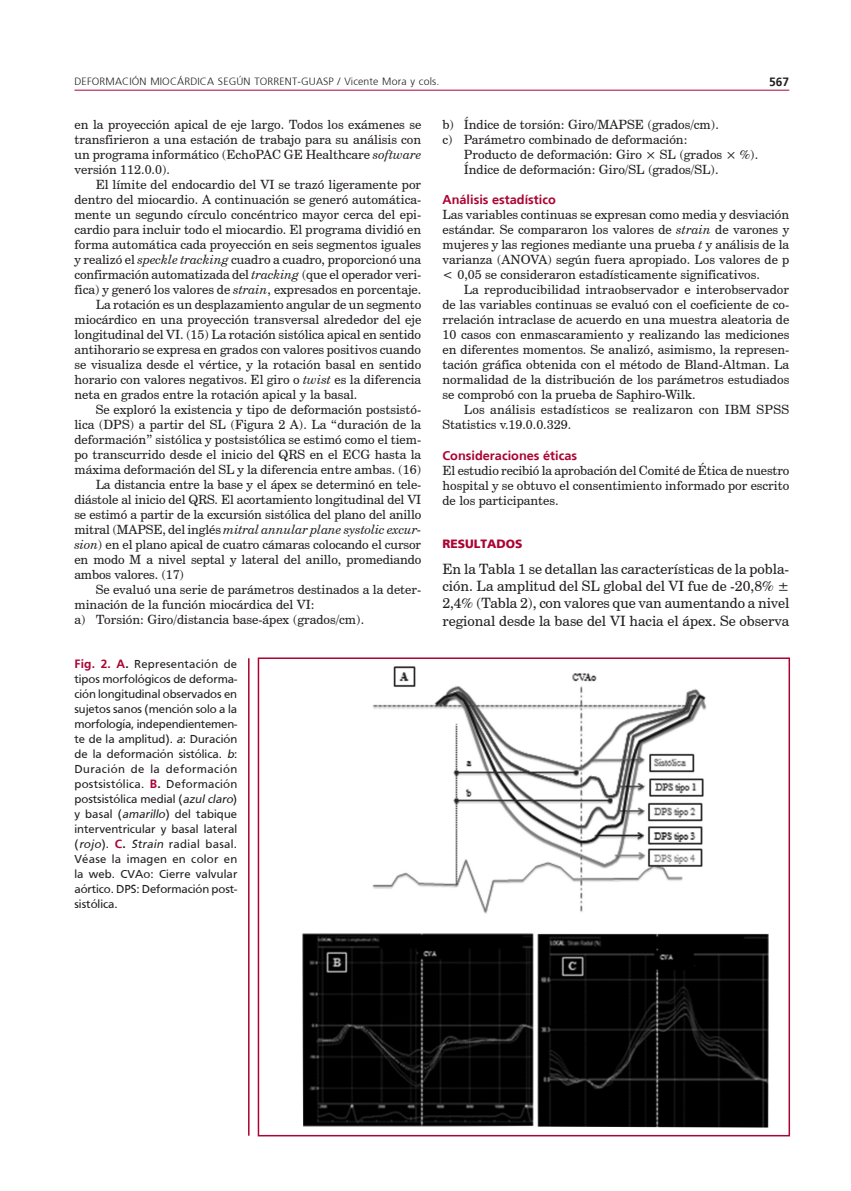
<style>
.page{position:relative;width:851px;height:1191px;background:#fff}
.page>*{position:absolute;margin:0;border:0;box-sizing:border-box;transform-origin:0 0}
.texto1{font:14.25px/17.2px "Century Schoolbook BT";color:#231f20;text-align:justify}
.texto2{font:12.75px/15px "Century Schoolbook BT";color:#231f20;text-align:justify}
.texto3{font:12.75px/15px "Century Schoolbook BT";color:#231f20;text-align:justify}
.punteo_2{font:12.75px "Century Schoolbook BT";color:#231f20}
.subtit2n{font:700 12.75px "Frutiger";color:#ab0333}
.epigrafe_horizontal{font:12px/15px "Frutiger";letter-spacing:-.005em;color:#231f20;text-align:justify}
.subtit{font:900 12px "Frutiger";color:#ab0333}
.t1{font:700 12px "Frutiger";color:#231f20}
.t2{font:300 10.5px "Frutiger";letter-spacing:.015em;color:#231f20}
.s1{font-style:italic}
.s2{font-weight:700;color:#ab0333}
.s3{font-weight:700}
</style>
<div class="page">
<hr style="left:74px;top:90px;width:715px;height:1px;background:#ab0333">
<img style="left:302px;top:666px;width:466px;height:461px">
<div style="left:258px;top:657px;width:532px;height:479px;border:2px solid #ab0333"></div>
<hr style="left:248px;top:658px;width:1px;height:477px;background:#ab0333">
<p class="t2" style="left:74px;top:76px;width:366px">DEFORMACIÓN MIOCÁRDICA SEGÚN TORRENT-GUASP / Vicente Mora y cols.</p>
<p class="t1" style="left:769px;top:75px;width:22px">567</p>
<p class="texto3" style="left:74px;top:117px;width:348px">en la proyección apical de eje largo. Todos los exámenes se transfirieron a una estación de trabajo para su análisis con un programa informático (EchoPAC GE Healthcare <span class="s1">software </span>versión 112.0.0).</p>
<p class="texto2" style="left:74px;top:177px;width:348px;text-indent:21px">El límite del endocardio del VI se trazó ligeramente por dentro del miocardio. A continuación se generó automática&shy;mente un segundo círculo concéntrico mayor cerca del epi&shy;cardio para incluir todo el miocardio. El programa dividió en forma automática cada proyección en seis segmentos iguales y realizó el <span class="s1">speckle tracking</span> cuadro a cuadro, proporcionó una confirmación automatizada del <span class="s1">tracking</span> (que el operador veri&shy;fica) y generó los valores de <span class="s1">strain</span>, expresados en porcentaje.</p>
<p class="texto2" style="left:74px;top:297px;width:348px;text-indent:21px">La rotación es un desplazamiento angular de un segmento miocárdico en una proyección transversal alrededor del eje longitudinal del VI. (15) La rotación sistólica apical en sentido antihorario se expresa en grados con valores positivos cuando se visualiza desde el vértice, y la rotación basal en sentido horario con valores negativos. El giro o <span class="s1">twist</span> es la diferencia neta en grados entre la rotación apical y la basal.</p>
<p class="texto2" style="left:74px;top:402px;width:348px;text-indent:21px">Se exploró la existencia y tipo de deformación postsistó&shy;lica (DPS) a partir del SL (Figura 2 A). La “duración de la deformación” sistólica y postsistólica se estimó como el tiem&shy;po transcurrido desde el inicio del QRS en el ECG hasta la máxima deformación del SL y la diferencia entre ambas. (16)</p>
<p class="texto2" style="left:74px;top:477px;width:348px;text-indent:21px">La distancia entre la base y el ápex se determinó en tele&shy;diástole al inicio del QRS. El acortamiento longitudinal del VI se estimó a partir de la excursión sistólica del plano del anillo mitral (MAPSE, del inglés <span class="s1">mitral annular plane systolic excur&shy;sion</span>) en el plano apical de cuatro cámaras colocando el cursor en modo M a nivel septal y lateral del anillo, promediando ambos valores. (17)</p>
<p class="texto2" style="left:74px;top:582px;width:348px;text-indent:21px">Se evaluó una serie de parámetros destinados a la deter&shy;minación de la función miocárdica del VI:</p>
<p class="punteo_2" style="left:74px;top:611px;width:291px">a) Torsión: Giro/distancia base-ápex (grados/cm).</p>
<p class="punteo_2" style="left:442px;top:116px;width:278px">b) Índice de torsión: Giro/MAPSE (grados/cm).</p>
<p class="punteo_2" style="left:442px;top:131px;width:246px">c) Parámetro combinado de deformación:</p>
<p class="punteo_2" style="left:463px;top:146px;width:296px">Producto de deformación: Giro × SL (grados × %).</p>
<p class="punteo_2" style="left:463px;top:161px;width:256px">Índice de deformación: Giro/SL (grados/SL).</p>
<p class="subtit2n" style="left:442px;top:192px;width:115px">Análisis estadístico</p>
<p class="texto3" style="left:442px;top:207px;width:348px">Las variables continuas se expresan como media y desviación estándar. Se compararon los valores de <span class="s1">strain</span> de varones y mujeres y las regiones mediante una prueba <span class="s1">t</span> y análisis de la varianza (ANOVA) según fuera apropiado. Los valores de p &lt; 0,05 se consideraron estadísticamente significativos.</p>
<p class="texto2" style="left:442px;top:282px;width:348px;text-indent:21px">La reproducibilidad intraobservador e interobservador de las variables continuas se evaluó con el coeficiente de co&shy;rrelación intraclase de acuerdo en una muestra aleatoria de 10 casos con enmascaramiento y realizando las mediciones en diferentes momentos. Se analizó, asimismo, la represen&shy;tación gráfica obtenida con el método de Bland-Altman. La normalidad de la distribución de los parámetros estudiados se comprobó con la prueba de Saphiro-Wilk.</p>
<p class="texto2" style="left:442px;top:402px;width:348px;text-indent:21px">Los análisis estadísticos se realizaron con IBM SPSS<br>Statistics v.19.0.0.329.</p>
<p class="subtit2n" style="left:442px;top:448px;width:136px">Consideraciones éticas</p>
<p class="texto3" style="left:442px;top:463px;width:348px">El estudio recibió la aprobación del Comité de Ética de nuestro hospital y se obtuvo el consentimiento informado por escrito de los participantes.</p>
<p class="subtit" style="left:442px;top:536px;width:82px">RESULTADOS</p>
<p class="texto1" style="left:442px;top:560px;width:348px">En la Tabla 1 se detallan las características de la pobla&shy;ción. La amplitud del SL global del VI fue de -20,8% ± 2,4% (Tabla 2), con valores que van aumentando a nivel regional desde la base del VI hacia el ápex. Se observa</p>
<p class="epigrafe_horizontal" style="left:74px;top:656px;width:164px"><span class="s2">Fig. 2. A</span><span class="s3">.</span> Representación de tipos morfológicos de deforma&shy;ción longitudinal observados en sujetos sanos (mención solo a la morfología, independientemen&shy;te de la amplitud). <span class="s1">a</span>: Duración de la deformación sistólica. <span class="s1">b</span>:<br>Duración de la deformación postsistólica. <span class="s2">B</span><span class="s3">.</span> Deformación postsistólica medial (<span class="s1">azulclaro</span>) y basal (<span class="s1">amarillo</span>) del tabique interventricular y basal lateral (<span class="s1">rojo</span>). <span class="s2">C</span><span class="s3">.</span> <span class="s1">Strain</span> radial basal.<br>Véase la imagen en color en la web. CVAo: Cierre valvular aórtico. DPS: Deformación post&shy;sistólica.</p>
</div>
